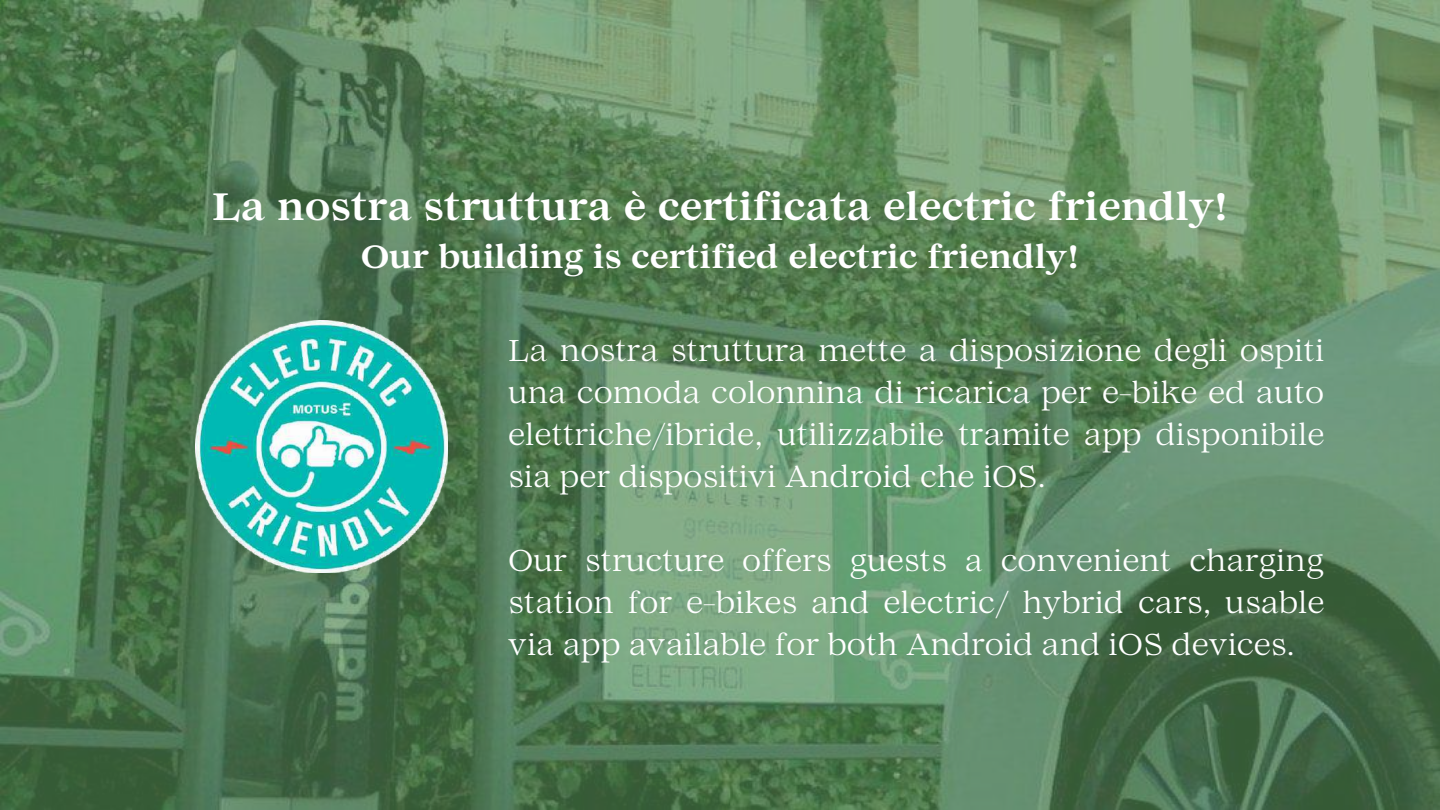
<style>
.page{position:relative;width:1440px;height:810px;background:#fff}
.page>*{position:absolute;margin:0;border:0;box-sizing:border-box;transform-origin:0 0}
.t1{font:700 38px "Lovelace Text";color:#fff}
.t2{font:700 32px "Lovelace Text";color:#fff}
.t3{font:30px/42px "Lovelace Text";color:#fff;text-align:justify}
</style>
<div class="page">
<img style="left:0;top:0;width:1440px;height:810px">
<img style="left:196px;top:321px;width:252px;height:252px">
<p class="t1" style="left:212px;top:193px;width:1018px">La nostra struttura è certificata electric friendly!</p>
<p class="t2" style="left:361px;top:244px;width:720px">Our building is certified electric friendly!</p>
<p class="t3" style="left:508px;top:333px;width:818px">La nostra struttura mette a disposizione degli ospiti una comoda colonnina di ricarica per e-bike ed auto elettriche/ibride, utilizzabile tramite app disponibile sia per dispositivi Android che iOS.</p>
<p class="t3" style="left:508px;top:543px;width:818px">Our structure offers guests a convenient charging station for e-bikes and electric/ hybrid cars, usable via app available for both Android and iOS devices.</p>
</div>
